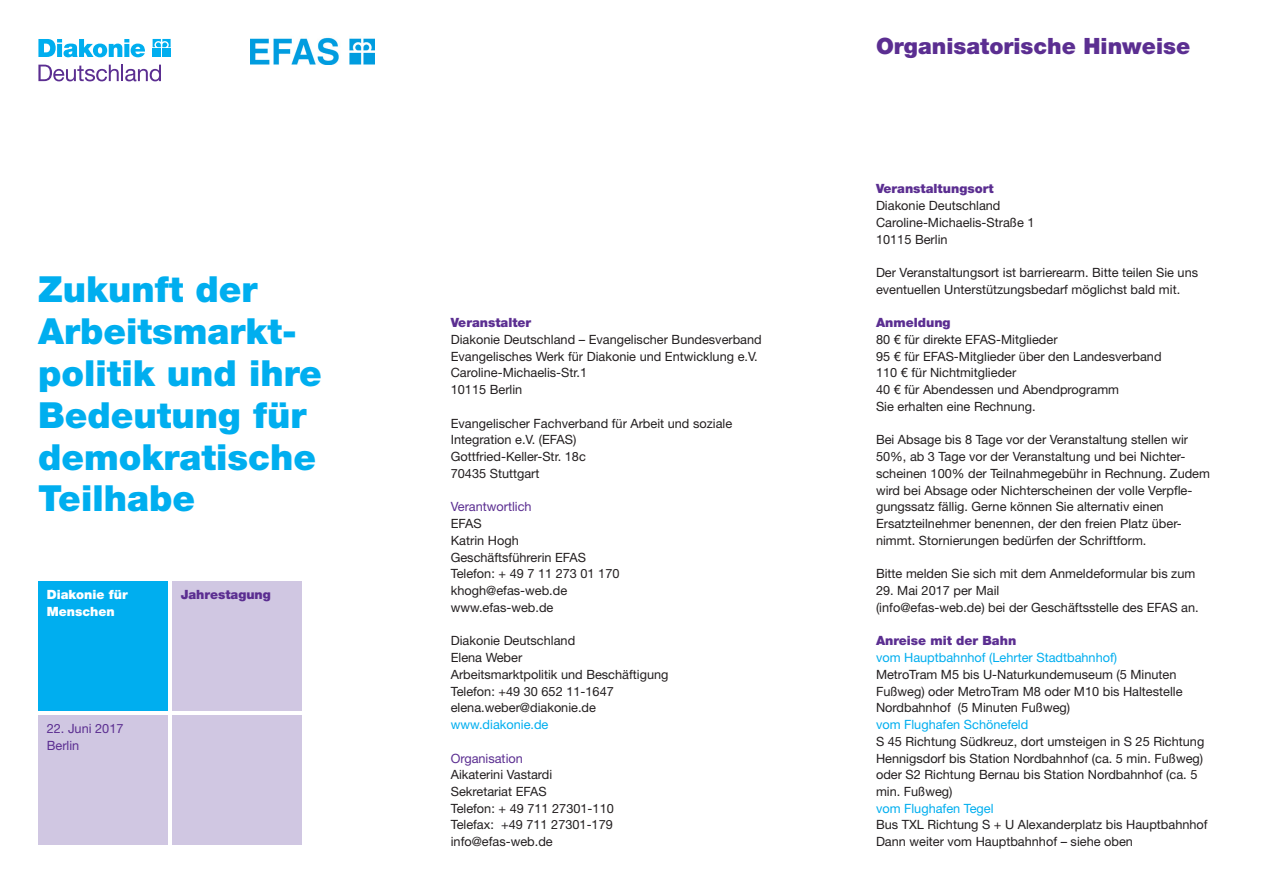
<style>
.page{position:relative;width:1263px;height:893px;background:#fff}
.page>*{position:absolute;margin:0;border:0;box-sizing:border-box;transform-origin:0 0}
._01_Titel_Head{font:900 36px/41.8px "Helvetica Neue LT Pro";color:#00aeef}
._02_Head_15_auf_16_7{font:900 22.5px "Helvetica Neue LT Pro";color:#5b2e91}
._02_Fließtext_8_5_au{font:12.75px/16.8px "Helvetica Neue LT Pro";color:#231f20}
._02_Fließtext_8_5_au-2{font:12.75px "Helvetica Neue LT Pro";color:#00aeef}
._02_Fließtext_Subhea{font:900 12.75px "Helvetica Neue LT Pro";color:#5b2e91}
._02_Fließtext_8_5_au-3{font:12.75px "Helvetica Neue LT Pro";color:#5b2e91}
._01_Kreuzflächenbesc{font:900 12.75px/16.8px "Helvetica Neue LT Pro";color:#fff}
._01_Kreuzflächenbesc-2{font:12.75px "Helvetica Neue LT Pro";color:#5b2e91}
._02_Fließtext_8_5_au-4{font:900 12.75px "Helvetica Neue LT Pro";color:#5b2e91}
._01_Kreuzflächenbesc-3{font:900 12.75px "Helvetica Neue LT Pro";color:#5b2e91}
</style>
<div class="page">
<div style="left:38px;top:581px;width:130px;height:130px;background:#00aeef"></div>
<div style="left:172px;top:581px;width:130px;height:130px;background:#d0c7e2"></div>
<div style="left:38px;top:715px;width:130px;height:130px;background:#d0c7e2"></div>
<div style="left:172px;top:715px;width:130px;height:130px;background:#d0c7e2"></div>
<svg style="left:38px;top:39px;width:107px;height:18px"></svg>
<svg style="left:153px;top:39px;width:18px;height:8px"></svg>
<div style="left:153px;top:49px;width:8px;height:8px;background:#00aeef"></div>
<div style="left:162px;top:49px;width:9px;height:8px;background:#00aeef"></div>
<svg style="left:38px;top:65px;width:123px;height:16px"></svg>
<img style="left:251px;top:37px;width:123px;height:28px">
<p class="_01_Titel_Head" style="left:38px;top:268px;width:221px">Zukunft der</p>
<p class="_01_Titel_Head" style="left:38px;top:310px;width:260px">Arbeitsmarkt-</p>
<p class="_01_Titel_Head" style="left:38px;top:352px;width:285px">politik und ihre<br>Bedeutung für</p>
<p class="_01_Titel_Head" style="left:38px;top:436px;width:279px">demokratische<br>Teilhabe</p>
<p class="_01_Kreuzflächenbesc" style="left:47px;top:586px;width:83px">Diakonie für<br>Menschen</p>
<p class="_01_Kreuzflächenbesc-3" style="left:181px;top:587px;width:92px">Jahrestagung</p>
<p class="_01_Kreuzflächenbesc-2" style="left:47px;top:721px;width:78px">22. Juni 2017</p>
<p class="_01_Kreuzflächenbesc-2" style="left:47px;top:737px;width:34px">Berlin</p>
<p class="_02_Fließtext_8_5_au-4" style="left:451px;top:315px;width:82px">Veranstalter</p>
<p class="_02_Fließtext_8_5_au" style="left:451px;top:331px;width:313px">Diakonie Deutschland – Evangelischer Bundesverband</p>
<p class="_02_Fließtext_8_5_au" style="left:451px;top:347px;width:308px">Evangelisches Werk für Diakonie und Entwicklung e.V.</p>
<p class="_02_Fließtext_8_5_au" style="left:451px;top:364px;width:138px">Caroline-Michaelis-Str.1</p>
<p class="_02_Fließtext_8_5_au" style="left:451px;top:381px;width:73px">10115 Berlin</p>
<p class="_02_Fließtext_8_5_au" style="left:451px;top:414px;width:283px">Evangelischer Fachverband für Arbeit und soziale</p>
<p class="_02_Fließtext_8_5_au" style="left:451px;top:431px;width:127px">Integration e.V. (EFAS)</p>
<p class="_02_Fließtext_8_5_au" style="left:451px;top:448px;width:137px">Gottfried-Keller-Str. 18c</p>
<p class="_02_Fließtext_8_5_au" style="left:451px;top:465px;width:90px">70435 Stuttgart</p>
<p class="_02_Fließtext_8_5_au-3" style="left:451px;top:499px;width:82px">Verantwortlich</p>
<p class="_02_Fließtext_8_5_au" style="left:451px;top:515px;width:32px">EFAS</p>
<p class="_02_Fließtext_8_5_au" style="left:451px;top:532px;width:70px">Katrin Hogh</p>
<p class="_02_Fließtext_8_5_au" style="left:451px;top:548px;width:137px">Geschäftsführerin EFAS</p>
<p class="_02_Fließtext_8_5_au" style="left:451px;top:565px;width:170px">Telefon: + 49 7 11 273 01 170</p>
<p class="_02_Fließtext_8_5_au" style="left:451px;top:582px;width:118px">khogh@efas-web.de</p>
<p class="_02_Fließtext_8_5_au" style="left:451px;top:599px;width:104px">www.efas-web.de</p>
<p class="_02_Fließtext_8_5_au" style="left:451px;top:632px;width:126px">Diakonie Deutschland</p>
<p class="_02_Fließtext_8_5_au" style="left:451px;top:649px;width:73px">Elena Weber</p>
<p class="_02_Fließtext_8_5_au" style="left:451px;top:666px;width:219px">Arbeitsmarktpolitik und Beschäftigung</p>
<p class="_02_Fließtext_8_5_au" style="left:451px;top:682px;width:165px">Telefon: +49 30 652 11-1647</p>
<p class="_02_Fließtext_8_5_au" style="left:451px;top:699px;width:147px">elena.weber@diakonie.de</p>
<p class="_02_Fließtext_8_5_au-2" style="left:451px;top:717px;width:99px">www.diakonie.de</p>
<p class="_02_Fließtext_8_5_au-3" style="left:451px;top:750px;width:74px">Organisation</p>
<p class="_02_Fließtext_8_5_au" style="left:451px;top:766px;width:103px">Aikaterini Vastardi</p>
<p class="_02_Fließtext_8_5_au" style="left:451px;top:783px;width:97px">Sekretariat EFAS</p>
<p class="_02_Fließtext_8_5_au" style="left:451px;top:799px;width:165px">Telefon: + 49 711 27301-110</p>
<p class="_02_Fließtext_8_5_au" style="left:451px;top:816px;width:164px">Telefax: +49 711 27301-179</p>
<p class="_02_Fließtext_8_5_au" style="left:451px;top:833px;width:104px">info@efas-web.de</p>
<p class="_02_Head_15_auf_16_7" style="left:876px;top:33px;width:316px">Organisatorische Hinweise</p>
<p class="_02_Fließtext_Subhea" style="left:876px;top:181px;width:119px">Veranstaltungsort</p>
<p class="_02_Fließtext_8_5_au" style="left:876px;top:197px;width:126px">Diakonie Deutschland</p>
<p class="_02_Fließtext_8_5_au" style="left:876px;top:214px;width:160px">Caroline-Michaelis-Straße 1</p>
<p class="_02_Fließtext_8_5_au" style="left:876px;top:230px;width:73px">10115 Berlin</p>
<p class="_02_Fließtext_8_5_au" style="left:876px;top:264px;width:324px">Der Veranstaltungsort ist barrierearm. Bitte teilen Sie uns eventuellen Unterstützungsbedarf möglichst bald mit.</p>
<p class="_02_Fließtext_Subhea" style="left:876px;top:315px;width:76px">Anmeldung</p>
<p class="_02_Fließtext_8_5_au" style="left:876px;top:331px;width:183px">80 € für direkte EFAS-Mitglieder</p>
<p class="_02_Fließtext_8_5_au" style="left:876px;top:347px;width:287px">95 € für EFAS-Mitglieder über den Landesverband</p>
<p class="_02_Fließtext_8_5_au" style="left:876px;top:364px;width:142px">110 € für Nichtmitglieder</p>
<p class="_02_Fließtext_8_5_au" style="left:876px;top:381px;width:245px">40 € für Abendessen und Abendprogramm</p>
<p class="_02_Fließtext_8_5_au" style="left:876px;top:398px;width:161px">Sie erhalten eine Rechnung.</p>
<p class="_02_Fließtext_8_5_au" style="left:876px;top:431px;width:335px">Bei Absage bis 8 Tage vor der Veranstaltung stellen wir 50%, ab 3 Tage vor der Veranstaltung und bei Nichter&shy;scheinen 100% der Teilnahmegebühr in Rechnung. Zudem wird bei Absage oder Nichterscheinen der volle Verpfle&shy;gungssatz fällig. Gerne können Sie alternativ einen Ersatzteilnehmer benennen, der den freien Platz über&shy;nimmt. Stornierungen bedürfen der Schriftform.</p>
<p class="_02_Fließtext_8_5_au" style="left:876px;top:565px;width:321px">Bitte melden Sie sich mit dem Anmeldeformular bis zum</p>
<p class="_02_Fließtext_8_5_au" style="left:876px;top:582px;width:125px">29. Mai 2017 per Mail</p>
<p class="_02_Fließtext_8_5_au" style="left:876px;top:599px;width:324px">(info@efas-web.de) bei der Geschäftsstelle des EFAS an.</p>
<p class="_02_Fließtext_Subhea" style="left:876px;top:633px;width:142px">Anreise mit der Bahn</p>
<p class="_02_Fließtext_8_5_au-2" style="left:876px;top:650px;width:243px">vom Hauptbahnhof (Lehrter Stadtbahnhof)</p>
<p class="_02_Fließtext_8_5_au" style="left:876px;top:666px;width:302px">MetroTram M5 bis U-Naturkundemuseum (5 Minuten</p>
<p class="_02_Fließtext_8_5_au" style="left:876px;top:682px;width:308px">Fußweg) oder MetroTram M8 oder M10 bis Haltestelle<br>Nordbahnhof (5 Minuten Fußweg)</p>
<p class="_02_Fließtext_8_5_au-2" style="left:876px;top:717px;width:154px">vom Flughafen Schönefeld</p>
<p class="_02_Fließtext_8_5_au" style="left:876px;top:732px;width:330px">S 45 Richtung Südkreuz, dort umsteigen in S 25 Richtung</p>
<p class="_02_Fließtext_8_5_au" style="left:876px;top:749px;width:329px">Hennigsdorf bis Station Nordbahnhof (ca. 5 min. Fußweg) oder S2 Richtung Bernau bis Station Nordbahnhof (ca. 5 min. Fußweg)</p>
<p class="_02_Fließtext_8_5_au-2" style="left:876px;top:800px;width:119px">vom Flughafen Tegel</p>
<p class="_02_Fließtext_8_5_au" style="left:876px;top:816px;width:333px">Bus TXL Richtung S + U Alexanderplatz bis Hauptbahnhof</p>
<p class="_02_Fließtext_8_5_au" style="left:876px;top:833px;width:258px">Dann weiter vom Hauptbahnhof – siehe oben</p>
</div>
